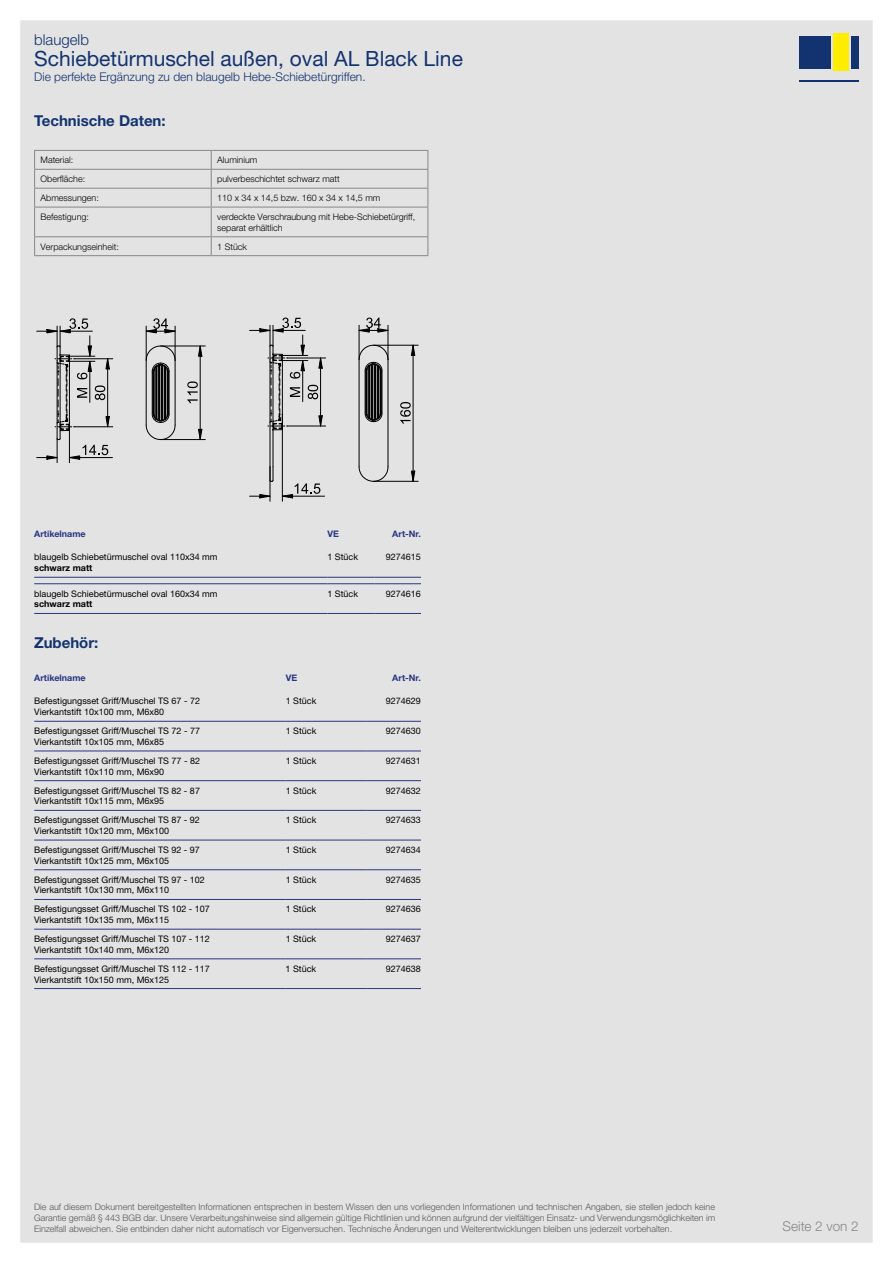
<style>
.page{position:relative;width:893px;height:1263px;background:#fff}
.page>*{position:absolute;margin:0;border:0;box-sizing:border-box;transform-origin:0 0}
.t1{font:21px "Helvetica Neue World 55 Roman";color:#133370}
.t2{font:700 15px "Helvetica Neue World 75";color:#133370}
.t3{font:15px "Helvetica Neue World 45 Lt";color:#133370}
.t4{font:13.5px "Helvetica Neue World 45 Lt";color:#878787}
.t5{font:12px "Helvetica Neue World 45 Lt";color:#133370}
.t6{font:9px/10.8px "Helvetica Neue World 55 Roman";color:#000}
.t7{font:9px/10.8px "Helvetica Neue World 45 Lt";color:#575756;text-align:justify}
.t8{font:9px/10.8px "Helvetica Neue World 45 Lt";color:#000}
.t9{font:700 9px "Helvetica Neue World 75";color:#283583}
.t10{font:700 9px "Helvetica Neue World 75";color:#000}
</style>
<div class="page">
<div style="left:20px;top:20px;width:853px;height:1223px;background:#e3e3e3"></div>
<h2 class="t3" style="left:34px;top:31px;width:56px">blaugelb</h2>
<h1 class="t1" style="left:34px;top:46px;width:430px">Schiebetürmuschel außen, oval AL Black Line</h1>
<h3 class="t5" style="left:34px;top:70px;width:333px">Die perfekte Ergänzung zu den blaugelb Hebe-Schiebetürgriffen.</h3>
<h2 class="t2" style="left:34px;top:112px;width:133px">Technische Daten:</h2>
<p class="t8" style="left:41px;top:155px;width:34px">Material:</p>
<p class="t8" style="left:217px;top:155px;width:42px">Aluminium</p>
<p class="t8" style="left:41px;top:174px;width:46px">Oberfläche:</p>
<p class="t8" style="left:217px;top:174px;width:124px">pulverbeschichtet schwarz matt</p>
<p class="t8" style="left:41px;top:193px;width:60px">Abmessungen:</p>
<p class="t8" style="left:217px;top:193px;width:165px">110 x 34 x 14,5 bzw. 160 x 34 x 14,5 mm</p>
<p class="t8" style="left:41px;top:211px;width:50px">Befestigung:</p>
<p class="t8" style="left:217px;top:211px;width:200px">verdeckte Verschraubung mit Hebe-Schiebetürgriff, separat erhältlich</p>
<p class="t8" style="left:41px;top:241px;width:80px">Verpackungseinheit:</p>
<p class="t8" style="left:217px;top:241px;width:31px">1 Stück</p>
<p class="t9" style="left:34px;top:529px;width:53px">Artikelname</p>
<p class="t9" style="left:327px;top:529px;width:13px">VE</p>
<p class="t9" style="left:392px;top:529px;width:30px">Art-Nr.</p>
<p class="t6" style="left:34px;top:552px;width:185px">blaugelb Schiebetürmuschel oval 110x34 mm</p>
<p class="t10" style="left:34px;top:563px;width:60px">schwarz matt</p>
<p class="t6" style="left:327px;top:552px;width:32px">1 Stück</p>
<p class="t6" style="left:386px;top:552px;width:37px">9274615</p>
<p class="t6" style="left:34px;top:588px;width:185px">blaugelb Schiebetürmuschel oval 160x34 mm</p>
<p class="t10" style="left:34px;top:599px;width:60px">schwarz matt</p>
<p class="t6" style="left:327px;top:588px;width:32px">1 Stück</p>
<p class="t6" style="left:386px;top:588px;width:37px">9274616</p>
<h2 class="t2" style="left:34px;top:634px;width:66px">Zubehör:</h2>
<p class="t9" style="left:34px;top:673px;width:53px">Artikelname</p>
<p class="t9" style="left:286px;top:673px;width:13px">VE</p>
<p class="t9" style="left:392px;top:673px;width:30px">Art-Nr.</p>
<p class="t6" style="left:34px;top:696px;width:167px">Befestigungsset Griff/Muschel TS 67 - 72<br>Vierkantstift 10x100 mm, M6x80</p>
<p class="t6" style="left:286px;top:696px;width:32px">1 Stück</p>
<p class="t6" style="left:386px;top:696px;width:37px">9274629</p>
<p class="t6" style="left:34px;top:726px;width:167px">Befestigungsset Griff/Muschel TS 72 - 77<br>Vierkantstift 10x105 mm, M6x85</p>
<p class="t6" style="left:286px;top:726px;width:32px">1 Stück</p>
<p class="t6" style="left:386px;top:726px;width:37px">9274630</p>
<p class="t6" style="left:34px;top:755px;width:167px">Befestigungsset Griff/Muschel TS 77 - 82<br>Vierkantstift 10x110 mm, M6x90</p>
<p class="t6" style="left:286px;top:755px;width:32px">1 Stück</p>
<p class="t6" style="left:386px;top:755px;width:37px">9274631</p>
<p class="t6" style="left:34px;top:785px;width:167px">Befestigungsset Griff/Muschel TS 82 - 87<br>Vierkantstift 10x115 mm, M6x95</p>
<p class="t6" style="left:286px;top:785px;width:32px">1 Stück</p>
<p class="t6" style="left:386px;top:785px;width:37px">9274632</p>
<p class="t6" style="left:34px;top:815px;width:167px">Befestigungsset Griff/Muschel TS 87 - 92<br>Vierkantstift 10x120 mm, M6x100</p>
<p class="t6" style="left:286px;top:815px;width:32px">1 Stück</p>
<p class="t6" style="left:386px;top:815px;width:37px">9274633</p>
<p class="t6" style="left:34px;top:844px;width:167px">Befestigungsset Griff/Muschel TS 92 - 97<br>Vierkantstift 10x125 mm, M6x105</p>
<p class="t6" style="left:286px;top:844px;width:32px">1 Stück</p>
<p class="t6" style="left:386px;top:844px;width:37px">9274634</p>
<p class="t6" style="left:34px;top:874px;width:172px">Befestigungsset Griff/Muschel TS 97 - 102<br>Vierkantstift 10x130 mm, M6x110</p>
<p class="t6" style="left:286px;top:874px;width:32px">1 Stück</p>
<p class="t6" style="left:386px;top:874px;width:37px">9274635</p>
<p class="t6" style="left:34px;top:904px;width:177px">Befestigungsset Griff/Muschel TS 102 - 107<br>Vierkantstift 10x135 mm, M6x115</p>
<p class="t6" style="left:286px;top:904px;width:32px">1 Stück</p>
<p class="t6" style="left:386px;top:904px;width:37px">9274636</p>
<p class="t6" style="left:34px;top:933px;width:177px">Befestigungsset Griff/Muschel TS 107 - 112<br>Vierkantstift 10x140 mm, M6x120</p>
<p class="t6" style="left:286px;top:933px;width:32px">1 Stück</p>
<p class="t6" style="left:386px;top:933px;width:37px">9274637</p>
<p class="t6" style="left:34px;top:963px;width:177px">Befestigungsset Griff/Muschel TS 112 - 117<br>Vierkantstift 10x150 mm, M6x125</p>
<p class="t6" style="left:286px;top:963px;width:32px">1 Stück</p>
<p class="t6" style="left:386px;top:963px;width:37px">9274638</p>
<p class="t7" style="left:34px;top:1202px;width:682px">Die auf diesem Dokument bereitgestellten Informationen entsprechen in bestem Wissen den uns vorliegenden Informationen und technischen Angaben, sie stellen jedoch keine Garantie gemäß § 443 BGB dar. Unsere Verarbeitungshinweise sind allgemein gültige Richtlinien und können aufgrund der vielfältigen Einsatz- und Verwendungsmöglichkeiten im Einzelfall abweichen. Sie entbinden daher nicht automatisch vor Eigenversuchen. Technische Änderungen und Weiterentwicklungen bleiben uns jederzeit vorbehalten.</p>
<h3 class="t4" style="left:783px;top:1218px;width:78px">Seite 2 von 2</h3>
</div>
